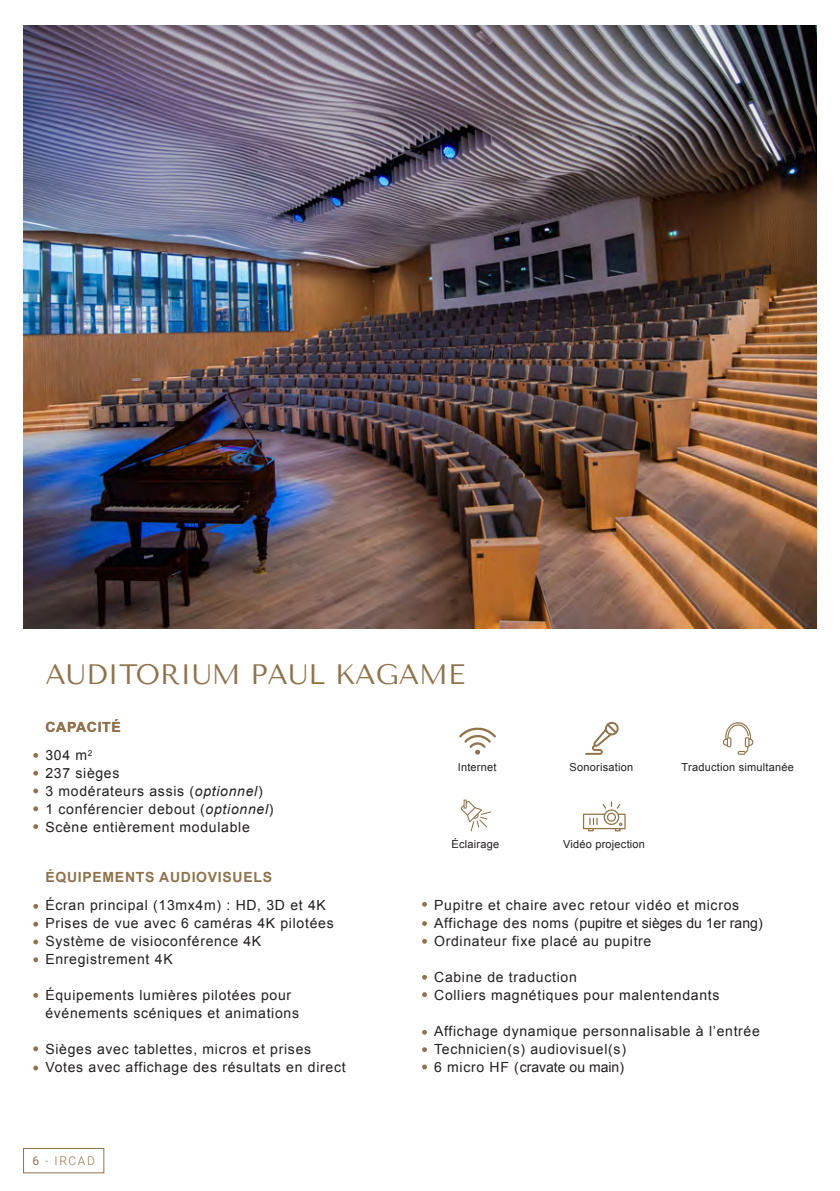
<style>
.page{position:relative;width:840px;height:1191px;background:#fff}
.page>*{position:absolute;margin:0;border:0;box-sizing:border-box;transform-origin:0 0}
.t1{font:28px "Tenor Sans";color:#90724b}
.t2{font:14px/18px "Arial";letter-spacing:.05em;color:#231f20}
.t3{font:700 14px "Arial";letter-spacing:.05em;color:#90724b}
.t4{font:300 12px "Roboto";letter-spacing:.13em;color:#90724b}
.t5{font:11px "Arial";letter-spacing:.02em;color:#231f20}
.s1{font-style:italic}
.s2{font-weight:400}
</style>
<div class="page">
<div style="left:23px;top:1148px;width:81px;height:25px;border:1px solid #90724b"></div>
<svg style="left:459px;top:727px;width:37px;height:27px"></svg>
<svg style="left:582px;top:801px;width:43px;height:30px"></svg>
<svg style="left:585px;top:721px;width:33px;height:34px"></svg>
<svg style="left:460px;top:799px;width:31px;height:32px"></svg>
<svg style="left:722px;top:722px;width:31px;height:33px"></svg>
<svg style="left:33px;top:753px;width:5px;height:5px"></svg>
<svg style="left:33px;top:904px;width:5px;height:4px"></svg>
<svg style="left:33px;top:770px;width:5px;height:5px"></svg>
<svg style="left:33px;top:921px;width:5px;height:5px"></svg>
<svg style="left:33px;top:788px;width:5px;height:5px"></svg>
<svg style="left:33px;top:939px;width:5px;height:5px"></svg>
<svg style="left:33px;top:806px;width:5px;height:5px"></svg>
<svg style="left:33px;top:957px;width:5px;height:5px"></svg>
<svg style="left:33px;top:824px;width:5px;height:5px"></svg>
<svg style="left:33px;top:993px;width:5px;height:4px"></svg>
<svg style="left:33px;top:1046px;width:5px;height:5px"></svg>
<svg style="left:422px;top:902px;width:5px;height:4px"></svg>
<svg style="left:33px;top:1065px;width:5px;height:5px"></svg>
<svg style="left:422px;top:921px;width:5px;height:5px"></svg>
<svg style="left:422px;top:939px;width:5px;height:4px"></svg>
<svg style="left:422px;top:974px;width:5px;height:5px"></svg>
<svg style="left:422px;top:1029px;width:5px;height:5px"></svg>
<svg style="left:422px;top:992px;width:5px;height:5px"></svg>
<svg style="left:422px;top:1047px;width:5px;height:5px"></svg>
<svg style="left:422px;top:1064px;width:5px;height:5px"></svg>
<img style="left:23px;top:26px;width:793px;height:602px">
<h1 class="t1" style="left:45px;top:658px;width:421px">AUDITORIUM PAUL KAGAME</h1>
<p class="t3" style="left:45px;top:718px;width:77px">CAPACITÉ</p>
<p class="t2" style="left:45px;top:746px;width:229px">304 m<sup>2<br></sup>237 sièges<br>3 modérateurs assis (<span class="s1">optionnel</span>)<br>1 conférencier debout (<span class="s1">optionnel</span>)<br>Scène entièrement modulable</p>
<p class="t3" style="left:45px;top:868px;width:228px">ÉQUIPEMENTS AUDIOVISUELS</p>
<p class="t2" style="left:45px;top:896px;width:289px">Écran principal (13mx4m) : HD, 3D et 4K<br>Prises de vue avec 6 caméras 4K pilotées<br>Système de visioconférence 4K<br>Enregistrement 4K</p>
<p class="t2" style="left:45px;top:986px;width:255px">Équipements lumières pilotées pour événements scéniques et animations</p>
<p class="t2" style="left:45px;top:1040px;width:301px">Sièges avec tablettes, micros et prises<br>Votes avec affichage des résultats en direct</p>
<p class="t4" style="left:32px;top:1152px;width:64px"><span class="s2">6</span> - IRCAD</p>
<p class="t5" style="left:457px;top:760px;width:40px">Internet</p>
<p class="t5" style="left:569px;top:760px;width:65px">Sonorisation</p>
<p class="t5" style="left:681px;top:760px;width:114px">Traduction simultanée</p>
<p class="t5" style="left:451px;top:837px;width:49px">Éclairage</p>
<p class="t5" style="left:562px;top:837px;width:83px">Vidéo projection</p>
<p class="t2" style="left:434px;top:896px;width:330px">Pupitre et chaire avec retour vidéo et micros<br>Affichage des noms (pupitre et sièges du 1er rang)<br>Ordinateur fixe placé au pupitre</p>
<p class="t2" style="left:434px;top:968px;width:286px">Cabine de traduction<br>Colliers magnétiques pour malentendants</p>
<p class="t2" style="left:434px;top:1022px;width:327px">Affichage dynamique personnalisable à l’entrée<br>Technicien(s) audiovisuel(s)<br>6 micro HF (cravate ou main)</p>
</div>
